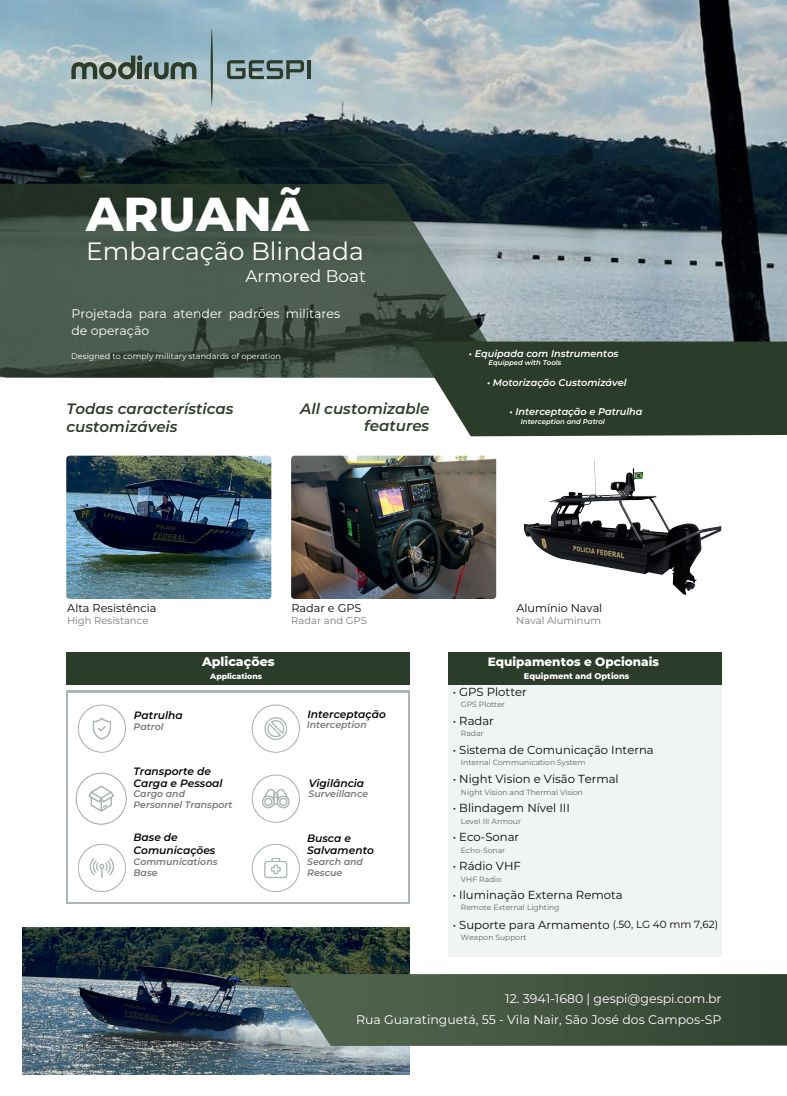
<style>
.page{position:relative;width:787px;height:1096px;background:#fff}
.page>*{position:absolute;margin:0;border:0;box-sizing:border-box;transform-origin:0 0}
.t1{font:800 47.5px "Montserrat";color:#fff}
.t2{font:25px "Montserrat";color:#fff}
.t3{font:16.88px "Montserrat";color:#fff}
.t4{font:italic 600 15px/17.8px "Montserrat";color:#2e3d2b}
.t5{font:12.5px/20.6px "Montserrat";color:#fff;text-align:right}
.t6{font:800 12.5px "Montserrat";color:#fff}
.t7{font:800 12px "Montserrat";color:#fff}
.t8{font:11.62px "Montserrat";color:#080704}
.t9{font:11.25px "Montserrat";color:#080704}
.t10{font:italic 600 10.62px/12.4px "Montserrat";color:#080704}
.t11{font:10.38px "Montserrat";color:#080704}
.t12{font:10px "Montserrat";color:#767b78}
.t13{font:italic 600 9.62px "Montserrat";color:#fff}
.t14{font:italic 600 9.38px/11px "Montserrat";color:#767b78}
.t15{font:800 8.25px "Montserrat";color:#fff}
.t16{font:8.12px "Montserrat";color:#fff}
.t17{font:800 7.75px "Montserrat";color:#fff}
.t18{font:7.62px "Montserrat";color:#5e615e}
.t19{font:italic 600 6.88px "Montserrat";color:#fff}
</style>
<div class="page">
<img style="left:22px;top:927px;width:388px;height:147px">
<svg style="left:284px;top:974px;width:503px;height:71px"></svg>
<img style="left:0;top:0;width:787px;height:341px">
<svg style="left:0;top:184px;width:510px;height:194px;fill:#4a5b4f"></svg>
<img style="left:66px;top:455px;width:205px;height:144px">
<img style="left:523px;top:460px;width:198px;height:135px">
<img style="left:291px;top:455px;width:205px;height:144px">
<div style="left:66px;top:652px;width:344px;height:32px;background:#2c3c2b"></div>
<div style="left:448px;top:652px;width:273px;height:32px;background:#2c3c2b"></div>
<div style="left:66px;top:690px;width:344px;height:213px;background:linear-gradient(to right,#aab7b5,#aab7b5)"></div>
<div style="left:68px;top:693px;width:340px;height:208px;background:#fff"></div>
<div style="left:448px;top:684px;width:273px;height:272px;background:#f1f4f4"></div>
<img style="left:251px;top:774px;width:49px;height:49px">
<img style="left:251px;top:704px;width:49px;height:49px">
<img style="left:251px;top:844px;width:49px;height:48px">
<img style="left:75px;top:772px;width:52px;height:53px">
<img style="left:77px;top:704px;width:49px;height:49px">
<img style="left:77px;top:844px;width:49px;height:48px">
<svg style="left:412px;top:341px;width:375px;height:95px;fill:#2c3c2b"></svg>
<svg style="left:227px;top:60px;width:77px;height:19px"></svg>
<hr style="left:307px;top:60px;width:3px;height:19px;background:#2e3d2b">
<hr style="left:211px;top:27px;width:2px;height:80px;background:#2e3d2b;border-radius:50%">
<svg style="left:71px;top:55px;width:125px;height:24px"></svg>
<h1 class="t1" style="left:86px;top:179px;width:224px">ARUANÃ</h1>
<h3 class="t3" style="left:245px;top:264px;width:122px">Armored Boat</h3>
<h2 class="t2" style="left:86px;top:234px;width:279px">Embarcação Blindada</h2>
<p class="t5" style="left:71px;top:305px;width:270px;line-height:16.9px;text-align:left">Projetada para atender padrões militares de operação</p>
<p class="t16" style="left:71px;top:350px;width:211px">Designed to comply military standards of operation</p>
<p class="t4" style="left:67px;top:399px;width:168px">Todas características customizáveis</p>
<p class="t4" style="left:300px;top:398px;width:131px;text-align:right">All customizable features</p>
<p class="t13" style="left:469px;top:347px;width:151px">• Equipada com Instrumentos</p>
<p class="t13" style="left:487px;top:376px;width:141px">• Motorização Customizável</p>
<p class="t13" style="left:510px;top:405px;width:134px">• Interceptação e Patrulha</p>
<p class="t19" style="left:488px;top:358px;width:75px">Equipped with Tools</p>
<p class="t19" style="left:521px;top:417px;width:86px">Interception and Patrol</p>
<p class="t9" style="left:67px;top:600px;width:91px">Alta Resistência</p>
<p class="t12" style="left:67px;top:613px;width:83px">High Resistance</p>
<p class="t9" style="left:291px;top:600px;width:71px">Radar e GPS</p>
<p class="t12" style="left:291px;top:613px;width:77px">Radar and GPS</p>
<p class="t9" style="left:516px;top:600px;width:87px">Alumínio Naval</p>
<p class="t12" style="left:516px;top:613px;width:86px">Naval Aluminum</p>
<p class="t6" style="left:202px;top:652px;width:74px">Aplicações</p>
<p class="t17" style="left:210px;top:670px;width:53px">Applications</p>
<p class="t7" style="left:488px;top:652px;width:173px">Equipamentos e Opcionais</p>
<p class="t15" style="left:524px;top:669px;width:107px">Equipment and Options</p>
<p class="t10" style="left:134px;top:708px;width:50px">Patrulha</p>
<p class="t14" style="left:133px;top:720px;width:32px">Patrol</p>
<p class="t10" style="left:133px;top:764px;width:91px">Transporte de<br>Carga e Pessoal</p>
<p class="t14" style="left:133px;top:787px;width:101px">Cargo and<br>Personnel Transport</p>
<p class="t10" style="left:133px;top:830px;width:83px">Base de<br>Comunicações</p>
<p class="t14" style="left:133px;top:855px;width:86px">Communications<br>Base</p>
<p class="t10" style="left:307px;top:707px;width:80px">Interceptação</p>
<p class="t14" style="left:307px;top:718px;width:61px">Interception</p>
<p class="t10" style="left:309px;top:776px;width:57px">Vigilância</p>
<p class="t14" style="left:308px;top:788px;width:61px">Surveillance</p>
<p class="t10" style="left:307px;top:831px;width:68px">Busca e<br>Salvamento</p>
<p class="t14" style="left:307px;top:855px;width:57px">Search and<br>Rescue</p>
<p class="t8" style="left:453px;top:683px;width:75px">• GPS Plotter</p>
<p class="t8" style="left:453px;top:712px;width:43px">• Radar</p>
<p class="t8" style="left:453px;top:741px;width:202px">• Sistema de Comunicação Interna</p>
<p class="t8" style="left:453px;top:770px;width:167px">• Night Vision e Visão Termal</p>
<p class="t8" style="left:453px;top:799px;width:119px">• Blindagem Nível III</p>
<p class="t8" style="left:453px;top:829px;width:68px">• Eco-Sonar</p>
<p class="t8" style="left:453px;top:858px;width:70px">• Rádio VHF</p>
<p class="t8" style="left:453px;top:887px;width:171px">• Iluminação Externa Remota</p>
<p class="t8" style="left:453px;top:916px;width:158px">• Suporte para Armamento</p>
<p class="t18" style="left:461px;top:699px;width:46px">GPS Plotter</p>
<p class="t18" style="left:461px;top:728px;width:24px">Radar</p>
<p class="t18" style="left:461px;top:757px;width:126px">Internal Communication System</p>
<p class="t18" style="left:461px;top:787px;width:124px">Night Vision and Thermal Vision</p>
<p class="t18" style="left:461px;top:816px;width:62px">Level III Armour</p>
<p class="t18" style="left:461px;top:845px;width:46px">Echo-Sonar</p>
<p class="t18" style="left:461px;top:873px;width:42px">VHF Radio</p>
<p class="t18" style="left:461px;top:902px;width:100px">Remote External Lighting</p>
<p class="t18" style="left:461px;top:931px;width:67px">Weapon Support</p>
<p class="t11" style="left:613px;top:916px;width:107px">(.50, LG 40 mm 7,62)</p>
<p class="t5" style="left:356px;top:988px;width:367px">12. 3941-1680 | gespi@gespi.com.br<br>Rua Guaratinguetá, 55 - Vila Nair, São José dos Campos-SP</p>
</div>
